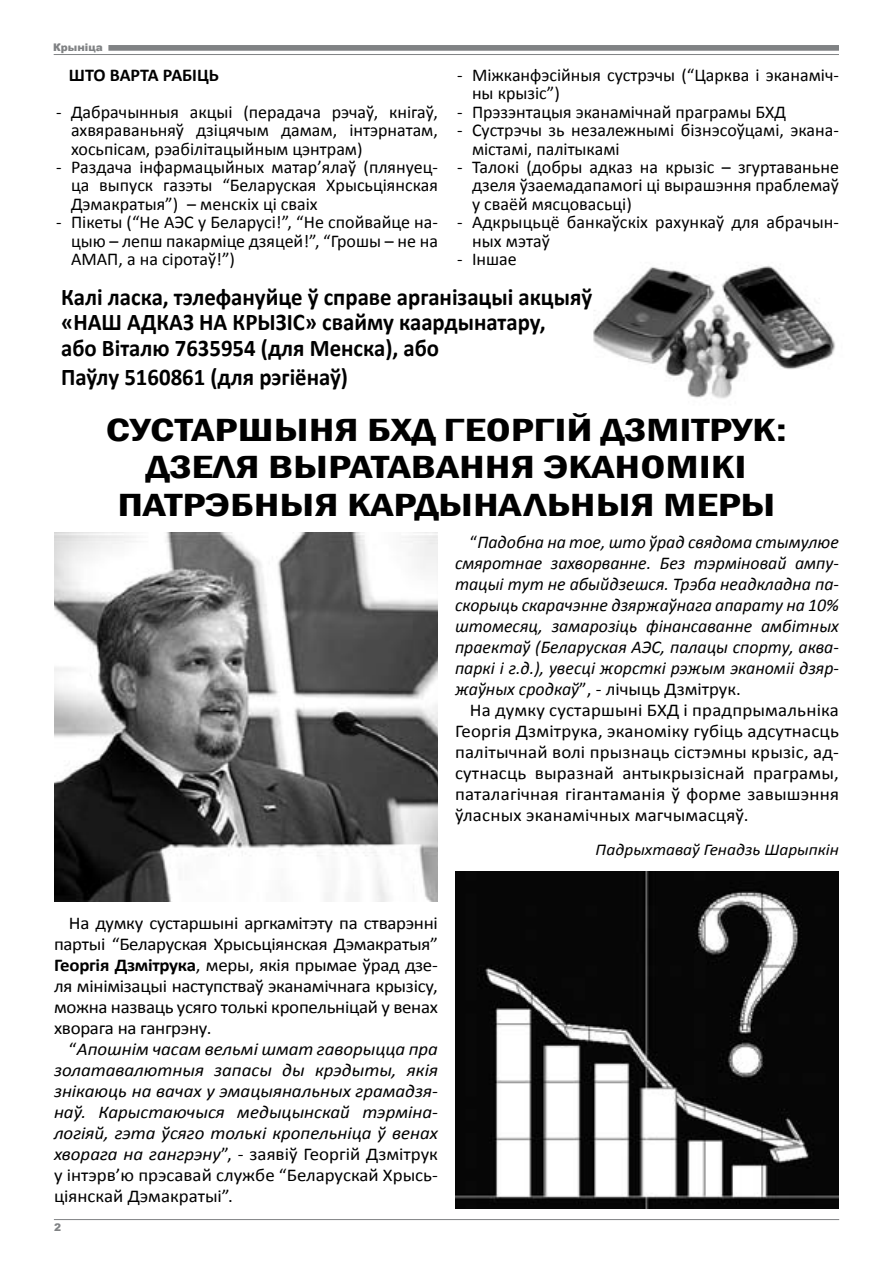
<style>
.page{position:relative;width:893px;height:1263px;background:#fff}
.page>*{position:absolute;margin:0;border:0;box-sizing:border-box;transform-origin:0 0}
.t1{font:600 condensed 33px/37.5px "Franklin Gothic";color:#000;text-align:center;scale:1.35 1}
.t2{font:700 24px/25.5px "Calibri";color:#000;scale:.95 1}
.t3{font:18px/18.5px "Calibri";color:#000;text-align:justify}
.t4{font:18px/21px "Calibri";color:#000;text-align:justify;scale:1.05 1}
.t5{font:italic 18px/21px "Calibri";color:#000;text-align:justify}
.t6{font:italic 18px/21px "Calibri";color:#000;text-align:justify;scale:1.05 1}
.t7{font:700 18px "Calibri";color:#000}
.t8{font:italic 16.5px "Calibri";color:#000;scale:1.05 1}
.t9{font:900 10.5px "Arial";color:#808284}
.s1{font-style:normal}
.s2{font-weight:700}
</style>
<div class="page">
<hr style="left:54px;top:54px;width:785px;height:1px;background:#808284">
<div style="left:108px;top:45px;width:731px;height:6px;background:#808284"></div>
<hr style="left:54px;top:1219px;width:785px;height:1px;background:#808284">
<img style="left:594px;top:265px;width:242px;height:134px">
<img style="left:54px;top:532px;width:384px;height:370px">
<img style="left:455px;top:871px;width:384px;height:338px">
<p class="t9" style="left:53px;top:39px;width:51px">Крыніца</p>
<p class="t7" style="left:69px;top:64px;width:151px">ШТО ВАРТА РАБІЦЬ</p>
<p class="t3" style="left:71px;top:102px;width:368px;text-indent:-15px">- Дабрачынныя акцыі (перадача рэчаў, кнігаў, ахвяраваньняў дзіцячым дамам, інтэрнатам, хосьпісам, рэабілітацыйным цэнтрам)</p>
<p class="t3" style="left:71px;top:157px;width:368px;text-indent:-15px">- Раздача інфармацыйных матар’ялаў (плянуец&shy;ца выпуск газэты “Беларуская Хрысьціянская Дэмакратыя”) – менскіх ці сваіх</p>
<p class="t3" style="left:71px;top:212px;width:368px;text-indent:-15px">- Пікеты (“Не АЭС у Беларусі!”, “Не спойвайце на&shy;цыю – лепш пакарміце дзяцей!”, “Грошы – не на АМАП, а на сіротаў!”)</p>
<p class="t3" style="left:472px;top:65px;width:368px;text-indent:-15px">- Міжканфэсійныя сустрэчы (“Царква і эканаміч&shy;ны крызіс”)</p>
<p class="t3" style="left:457px;top:102px;width:330px">- Прэзэнтацыя эканамічнай праграмы БХД</p>
<p class="t3" style="left:472px;top:120px;width:368px;text-indent:-15px">- Сустрэчы зь незалежнымі бізнэсоўцамі, экана&shy;містамі, палітыкамі</p>
<p class="t3" style="left:472px;top:157px;width:368px;text-indent:-15px">- Талокі (добры адказ на крызіс – згуртаваньне дзеля ўзаемадапамогі ці вырашэння праблемаў у сваёй мясцовасьці)</p>
<p class="t3" style="left:472px;top:212px;width:368px;text-indent:-15px">- Адкрыцьцё банкаўскіх рахункаў для абрачын&shy;ных мэтаў</p>
<p class="t3" style="left:457px;top:249px;width:61px">- Іншае</p>
<h2 class="t2" style="left:61px;top:283px;width:560px">Калі ласка, тэлефануйце ў справе арганізацыі акцыяў «НАШ АДКАЗ НА КРЫЗІС» свайму каардынатару,<br>або Віталю 7635954 (для Менска), або</h2>
<h2 class="t2" style="left:61px;top:364px;width:304px">Паўлу 5160861 (для рэгіёнаў)</h2>
<h1 class="t1" style="left:106px;top:410px;width:506px">СУСТАРШЫНЯ БХД ГЕОРГІЙ ДЗМІТРУК:<br>ДЗЕЛЯ ВЫРАТАВАННЯ ЭКАНОМІКІ<br>ПАТРЭБНЫЯ КАРДЫНАЛЬНЫЯ МЕРЫ</h1>
<p class="t5" style="left:455px;top:531px;width:385px;text-indent:15px"><span class="s1">“</span>Падобна на тое, што ўрад свядома стымулюе смяротнае захворванне. Без тэрміновай ампу&shy;тацыі тут не абыйдзешся. Трэба неадкладна па&shy;скорыць скарачэнне дзяржаўнага апарату на 10% штомесяц, замарозіць фінансаванне амбітных праектаў (Беларуская АЭС, палацы спорту, аква&shy;паркі і г.д.), увесці жорсткі рэжым эканоміі дзяр&shy;жаўных сродкаў<span class="s1">”, - лічыць Дзмітрук.</span></p>
<p class="t4" style="left:455px;top:699px;width:367px;text-indent:15px">На думку сустаршыні БХД і прадпрымальніка Георгія Дзмітрука, эканоміку губіць адсутнасць палітычнай волі прызнаць сістэмны крызіс, ад&shy;сутнасць выразнай антыкрызіснай праграмы, паталагічная гігантаманія ў форме завышэння ўласных эканамічных магчымасцяў.</p>
<p class="t8" style="left:596px;top:839px;width:233px">Падрыхтаваў Генадзь Шарыпкін</p>
<p class="t4" style="left:54px;top:911px;width:367px;text-indent:15px">На думку сустаршыні аргкамітэту па стварэнні партыі “Беларуская Хрысьціянская Дэмакратыя” <span class="s2">Георгія Дзмітрука</span>, меры, якія прымае ўрад дзе&shy;ля мінімізацыі наступстваў эканамічнага крызісу, можна назваць усяго толькі кропельніцай у венах хворага на гангрэну.</p>
<p class="t6" style="left:54px;top:1037px;width:367px;text-indent:15px"><span class="s1">“</span>Апошнім часам вельмі шмат гаворыцца пра золатавалютныя запасы ды крэдыты, якія знікаюць на вачах у эмацыянальных грамадзя&shy;наў. Карыстаючыся медыцынскай тэрміна&shy;логіяй, гэта ўсяго толькі кропельніца ў венах хворага на гангрэну<span class="s1">”, - заявіў Георгій Дзмітрук у інтэрв’ю прэсавай службе “Беларускай Хрысь&shy;ціянскай Дэмакратыі”.</span></p>
</div>
